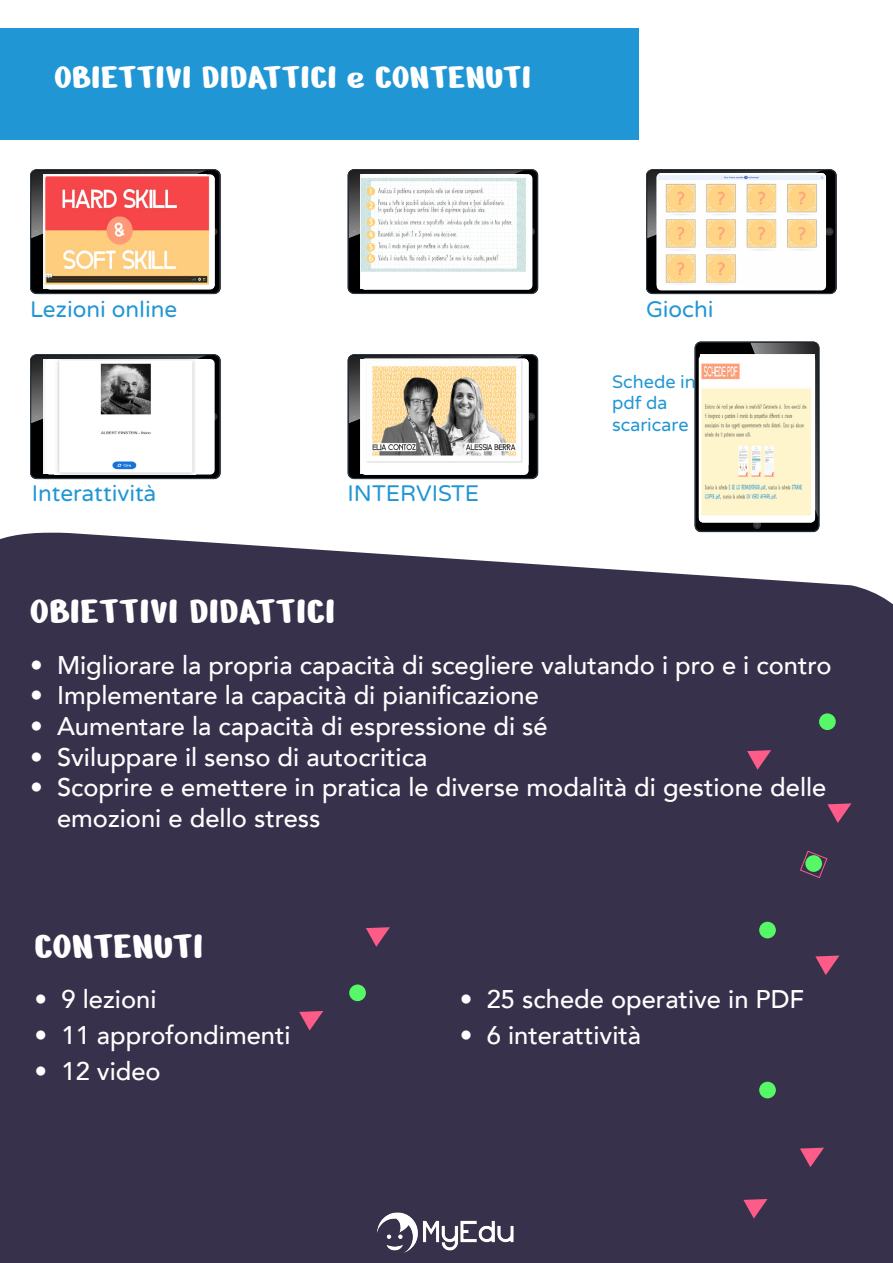
<style>
.page{position:relative;width:893px;height:1263px;background:#fff}
.page>*{position:absolute;margin:0;border:0;box-sizing:border-box;transform-origin:0 0}
.t1{font:40.5px "Nerko One";color:#fff}
.t2{font:37.5px "Nerko One";color:#fff}
.t3{font:500 25.5px/30.6px "Avenir LT";color:#fff}
.t4{font:22.5px "Varela Round";color:#2196d4}
.t5{font:18px/21.6px "Varela Round";color:#2196d4}
</style>
<div class="page">
<svg style="left:31px;top:355px;width:188px;height:123px;background:#202122"></svg>
<svg style="left:209px;top:413px;width:9px;height:8px"></svg>
<svg style="left:31px;top:355px;width:184px;height:68px;background:#4e4f4f"></svg>
<div style="left:349px;top:170px;width:188px;height:123px;background:#000001;border-radius:6px"></div>
<svg style="left:526px;top:227px;width:9px;height:9px"></svg>
<svg style="left:349px;top:170px;width:184px;height:68px;background:#4a4a4a"></svg>
<div style="left:0;top:531px;width:893px;height:732px;background:#37314c"></div>
<svg style="left:31px;top:170px;width:188px;height:123px;background:#19191a"></svg>
<svg style="left:209px;top:228px;width:9px;height:8px"></svg>
<svg style="left:31px;top:170px;width:184px;height:68px"></svg>
<div style="left:0;top:29px;width:638px;height:111px;background:#2196d4"></div>
<svg style="left:800px;top:1148px;width:24px;height:19px"></svg>
<svg style="left:799px;top:850px;width:29px;height:29px"></svg>
<div style="left:759px;top:1082px;width:17px;height:16px;background:#56f867;border-radius:50%"></div>
<div style="left:361px;top:174px;width:171px;height:116px;background:#fff;border-radius:4px"></div>
<img style="left:361px;top:177px;width:165px;height:95px">
<div style="left:45px;top:359px;width:170px;height:115px;background:#fff;border-radius:4px"></div>
<img style="left:57px;top:360px;width:138px;height:114px">
<svg style="left:647px;top:170px;width:188px;height:123px;background:#0e0e0f"></svg>
<svg style="left:825px;top:228px;width:9px;height:8px"></svg>
<svg style="left:647px;top:170px;width:184px;height:68px;background:#383839"></svg>
<img style="left:45px;top:175px;width:170px;height:114px">
<img style="left:378px;top:1209px;width:137px;height:47px">
<div style="left:657px;top:173px;width:169px;height:117px;background:#fff;border-radius:4px"></div>
<img style="left:657px;top:173px;width:169px;height:112px">
<div style="left:349px;top:355px;width:188px;height:123px;background:#000001;border-radius:6px"></div>
<div style="left:526px;top:413px;width:9px;height:8px;background:#323232;border-radius:50%"></div>
<svg style="left:349px;top:355px;width:184px;height:68px"></svg>
<div style="left:361px;top:359px;width:168px;height:116px;background:#fff;border-radius:4px"></div>
<img style="left:361px;top:359px;width:168px;height:106px">
<svg style="left:695px;top:342px;width:124px;height:189px"></svg>
<svg style="left:696px;top:343px;width:122px;height:188px;background:#111213"></svg>
<div style="left:753px;top:520px;width:8px;height:9px;background:#323232;border-radius:50%"></div>
<svg style="left:750px;top:343px;width:68px;height:184px;background:#49494a"></svg>
<div style="left:699px;top:355px;width:116px;height:167px;background:#fff;border-radius:4px"></div>
<img style="left:699px;top:363px;width:116px;height:159px">
<svg style="left:827px;top:803px;width:24px;height:20px"></svg>
<svg style="left:299px;top:1011px;width:24px;height:19px"></svg>
<svg style="left:743px;top:1199px;width:24px;height:19px"></svg>
<svg style="left:366px;top:927px;width:24px;height:20px"></svg>
<svg style="left:747px;top:750px;width:24px;height:20px"></svg>
<div style="left:349px;top:984px;width:17px;height:17px;background:#56f867;border-radius:50%"></div>
<div style="left:819px;top:713px;width:17px;height:17px;background:#56f867;border-radius:50%"></div>
<div style="left:805px;top:855px;width:17px;height:17px;background:#56f867;border-radius:50%"></div>
<div style="left:759px;top:922px;width:17px;height:16px;background:#56f867;border-radius:50%"></div>
<svg style="left:815px;top:955px;width:24px;height:20px"></svg>
<p class="t2" style="left:54px;top:52px;width:479px">OBIETTIVI DIDATTICI e CONTENUTI</p>
<p class="t4" style="left:30px;top:296px;width:149px">Lezioni online</p>
<p class="t4" style="left:32px;top:480px;width:126px">Interattività</p>
<p class="t4" style="left:348px;top:480px;width:133px">INTERVISTE</p>
<p class="t1" style="left:30px;top:585px;width:308px">OBIETTIVI DIDATTICI</p>
<p class="t4" style="left:646px;top:296px;width:69px">Giochi</p>
<p class="t5" style="left:612px;top:371px;width:85px">Schede in pdf da</p>
<p class="t5" style="left:612px;top:415px;width:78px">scaricare</p>
<p class="t3" style="left:30px;top:650px;width:803px">• Migliorare la propria capacità di scegliere valutando i pro e i contro</p>
<p class="t3" style="left:30px;top:681px;width:510px">• Implementare la capacità di pianificazione</p>
<p class="t3" style="left:30px;top:711px;width:519px">• Aumentare la capacità di espressione di sé</p>
<p class="t3" style="left:30px;top:742px;width:399px">• Sviluppare il senso di autocritica</p>
<p class="t3" style="left:57px;top:773px;width:771px;text-indent:-27px">• Scoprire e emettere in pratica le diverse modalità di gestione delle emozioni e dello stress</p>
<p class="t1" style="left:35px;top:920px;width:171px">CONTENUTI</p>
<p class="t3" style="left:35px;top:985px;width:123px">• 9 lezioni</p>
<p class="t3" style="left:35px;top:1021px;width:258px">• 11 approfondimenti</p>
<p class="t3" style="left:35px;top:1057px;width:128px">• 12 video</p>
<p class="t3" style="left:460px;top:985px;width:346px">• 25 schede operative in PDF</p>
<p class="t3" style="left:460px;top:1021px;width:183px">• 6 interattività</p>
</div>
